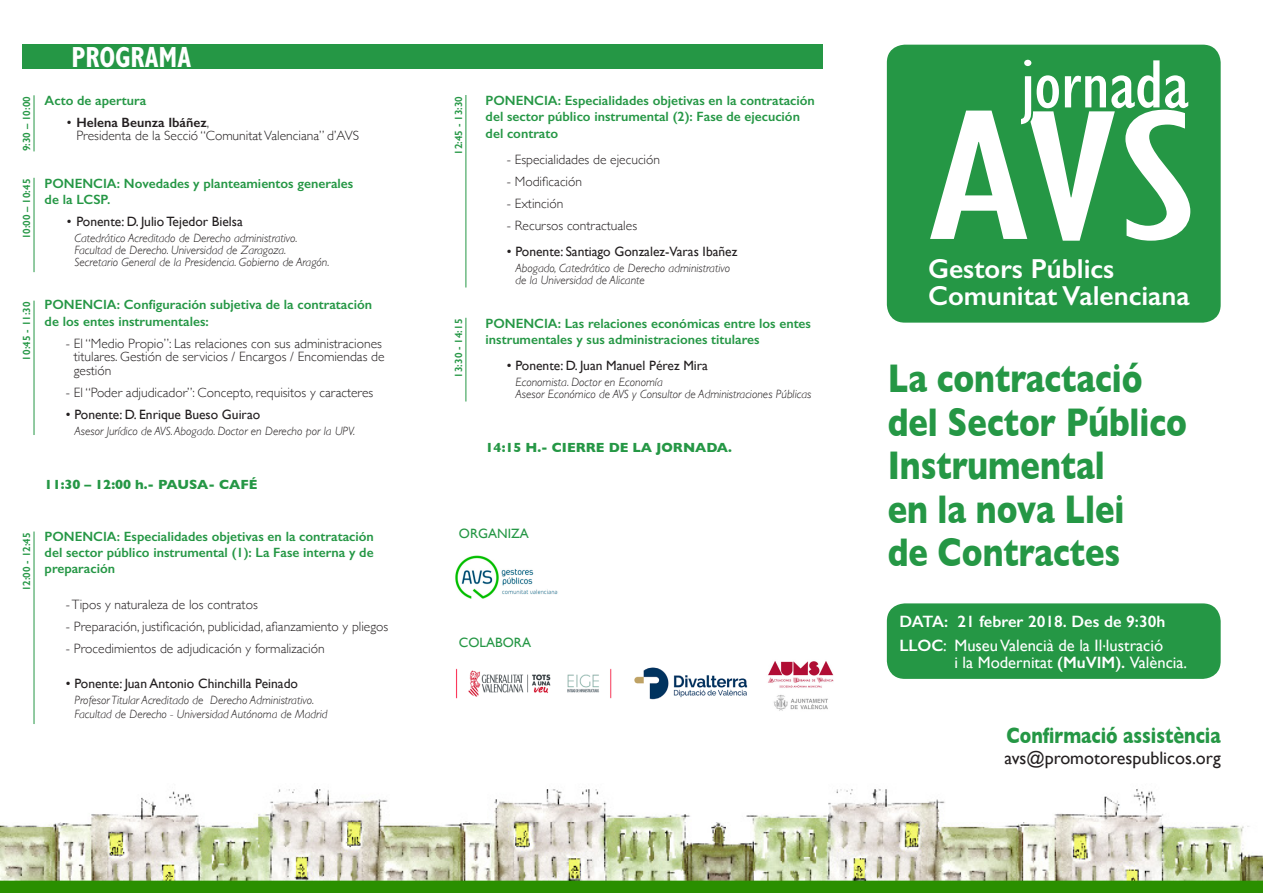
<style>
.page{position:relative;width:1263px;height:893px;background:#fff}
.page>*{position:absolute;margin:0;border:0;box-sizing:border-box;transform-origin:0 0}
.t1{font:condensed 190.95px "Gill Sans";color:#fff;scale:1.5 1}
.t2{font:condensed 70.35px "Gill Sans";letter-spacing:-.01em;color:#fff;scale:1.14 1}
.t3{font:700 40.8px/43.5px "Gill Sans";color:#259745;scale:.8 1}
.t4{font:700 condensed 29.25px "Gill Sans";color:#fff;scale:.88 1}
.t5{font:600 27.6px/27px "Gill Sans";color:#fff}
.t6{font:700 22.5px "Gill Sans";color:#259745;scale:.8 1}
.t7{font:18px "Gill Sans";color:#231f20}
.t8{font:16.5px/16.5px "Gill Sans";color:#fff}
.t9{font:600 16.5px "Gill Sans";color:#fff}
.t10{font:600 13.5px/16.2px "Gill Sans";color:#259745}
.t11{font:300 13.5px/13.5px "Gill Sans";color:#231f20}
.t12{font:13.5px "Gill Sans";color:#231f20}
.t13{font:700 13.5px "Gill Sans";color:#259745}
.t14{font:13.5px "Gill Sans";color:#259745}
.t15{font:italic 300 12px/12px "Gill Sans";color:#231f20}
.t16{font:600 10.5px "Gill Sans";color:#259745}
.s1{font-weight:600}
.s2{font-weight:300}
</style>
<div class="page">
<div style="left:23px;top:45px;width:800px;height:24px;background:#259745"></div>
<img style="left:0;top:789px;width:1263px;height:104px">
<hr style="left:34px;top:95px;width:1px;height:56px;background:#259745">
<hr style="left:34px;top:178px;width:1px;height:94px;background:#259745">
<hr style="left:34px;top:301px;width:1px;height:134px;background:#259745">
<hr style="left:34px;top:531px;width:1px;height:193px;background:#259745">
<hr style="left:465px;top:95px;width:1px;height:192px;background:#259745">
<hr style="left:465px;top:318px;width:1px;height:83px;background:#259745">
<div style="left:887px;top:45px;width:334px;height:278px;background:#259745;border-radius:18px"></div>
<div style="left:887px;top:603px;width:334px;height:76px;background:#259745;border-radius:18px"></div>
<img style="left:455px;top:555px;width:103px;height:44px">
<img style="left:768px;top:661px;width:66px;height:50px">
<img style="left:456px;top:667px;width:292px;height:33px">
<p class="t16" style="left:20px;top:151px;width:57px;rotate:-90deg">9:30 – 10:00</p>
<p class="t16" style="left:20px;top:239px;width:62px;rotate:-90deg">10:00 – 10:45</p>
<p class="t16" style="left:20px;top:360px;width:60px;rotate:-90deg">10:45 - 11:30</p>
<p class="t4" style="left:72px;top:40px;width:137px">PROGRAMA</p>
<p class="t10" style="left:45px;top:92px;width:103px">Acto de apertura</p>
<p class="t11" style="left:76px;top:115px;width:284px;text-indent:-11px">• <span class="s1">Helena Beunza Ibáñez</span>,<br>Presidenta de la Secció “Comunitat Valenciana” d’AVS</p>
<p class="t10" style="left:45px;top:175px;width:310px">PONENCIA: Novedades y planteamientos generales de la LCSP.</p>
<p class="t12" style="left:66px;top:213px;width:178px"><span class="s2">•</span> Ponente: D. Julio Tejedor Bielsa</p>
<p class="t15" style="left:74px;top:232px;width:256px">Catedrático Acreditado de Derecho administrativo.<br>Facultad de Derecho. Universidad de Zaragoza.<br>Secretario General de la Presidencia. Gobierno de Aragón.</p>
<p class="t10" style="left:45px;top:297px;width:329px">PONENCIA: Configuración subjetiva de la contratación de los entes instrumentales:</p>
<p class="t11" style="left:74px;top:336px;width:312px;text-indent:-8px">- El “Medio Propio”: Las relaciones con sus administraciones titulares. Gestión de servicios / Encargos / Encomiendas de gestión</p>
<p class="t11" style="left:66px;top:385px;width:309px">- El “Poder adjudicador”: Concepto, requisitos y caracteres</p>
<p class="t12" style="left:66px;top:406px;width:196px">• Ponente: D. Enrique Bueso Guirao</p>
<p class="t15" style="left:74px;top:425px;width:282px">Asesor Jurídico de AVS. Abogado. Doctor en Derecho por la UPV.</p>
<p class="t13" style="left:45px;top:474px;width:214px">11:30 – 12:00 h.- PAUSA- CAFÉ</p>
<p class="t16" style="left:20px;top:591px;width:60px;rotate:-90deg">12:00 - 12:45</p>
<p class="t10" style="left:45px;top:528px;width:331px;text-align:justify">PONENCIA: Especialidades objetivas en la contratación del sector público instrumental (1): La Fase interna y de preparación</p>
<p class="t11" style="left:66px;top:597px;width:193px">- Tipos y naturaleza de los contratos</p>
<p class="t11" style="left:66px;top:619px;width:324px">- Preparación, justificación, publicidad, afianzamiento y pliegos</p>
<p class="t11" style="left:66px;top:641px;width:260px">- Procedimientos de adjudicación y formalización</p>
<p class="t12" style="left:66px;top:676px;width:234px">• Ponente: Juan Antonio Chinchilla Peinado</p>
<p class="t15" style="left:74px;top:694px;width:241px">Profesor Titular Acreditado de Derecho Administrativo.</p>
<p class="t15" style="left:74px;top:708px;width:254px">Facultad de Derecho - Universidad Autónoma de Madrid</p>
<p class="t16" style="left:452px;top:155px;width:60px;rotate:-90deg">12:45 - 13:30</p>
<p class="t16" style="left:452px;top:378px;width:60px;rotate:-90deg">13:30 - 14:15</p>
<p class="t10" style="left:486px;top:92px;width:331px">PONENCIA: Especialidades objetivas en la contratación del sector público instrumental (2): Fase de ejecución del contrato</p>
<p class="t11" style="left:507px;top:152px;width:155px">- Especialidades de ejecución</p>
<p class="t11" style="left:507px;top:174px;width:77px">- Modificación</p>
<p class="t11" style="left:507px;top:196px;width:58px">- Extinción</p>
<p class="t11" style="left:507px;top:218px;width:132px">- Recursos contractuales</p>
<p class="t12" style="left:507px;top:244px;width:232px">• Ponente: Santiago Gonzalez-Varas Ibañez</p>
<p class="t15" style="left:515px;top:262px;width:216px">Abogado, Catedrático de Derecho administrativo de la Universidad de Alicante</p>
<p class="t10" style="left:486px;top:315px;width:327px">PONENCIA: Las relaciones económicas entre los entes instrumentales y sus administraciones titulares</p>
<p class="t12" style="left:507px;top:357px;width:203px">• Ponente: D. Juan Manuel Pérez Mira</p>
<p class="t15" style="left:515px;top:376px;width:149px">Economista. Doctor en Economía</p>
<p class="t15" style="left:515px;top:388px;width:297px">Asesor Económico de AVS y Consultor de Administraciones Públicas</p>
<p class="t13" style="left:486px;top:437px;width:248px">14:15 H.- CIERRE DE LA JORNADA.</p>
<p class="t14" style="left:459px;top:526px;width:71px">ORGANIZA</p>
<p class="t14" style="left:459px;top:634px;width:74px">COLABORA</p>
<p class="t2" style="left:1021px;top:46px;width:149px">jornada</p>
<p class="t1" style="left:928px;top:73px;width:181px">AVS</p>
<p class="t5" style="left:928px;top:255px;width:263px">Gestors Públics<br>Comunitat Valenciana</p>
<p class="t3" style="left:888px;top:356px;width:376px">La contractació del Sector Público<br>Instrumental<br>en la nova Llei<br>de Contractes</p>
<p class="t9" style="left:899px;top:612px;width:267px">DATA: 21 febrer 2018. Des de 9:30h</p>
<p class="t8" style="left:954px;top:637px;width:234px;text-indent:-55px"><span class="s1">LLOC</span>: Museu Valencià de la Il.lustració<br>i la Modernitat <span class="s1">(MuVIM).</span> València.</p>
<p class="t6" style="left:1006px;top:717px;width:269px">Confirmació assistència</p>
<p class="t7" style="left:1005px;top:747px;width:218px">avs@promotorespublicos.org</p>
</div>
